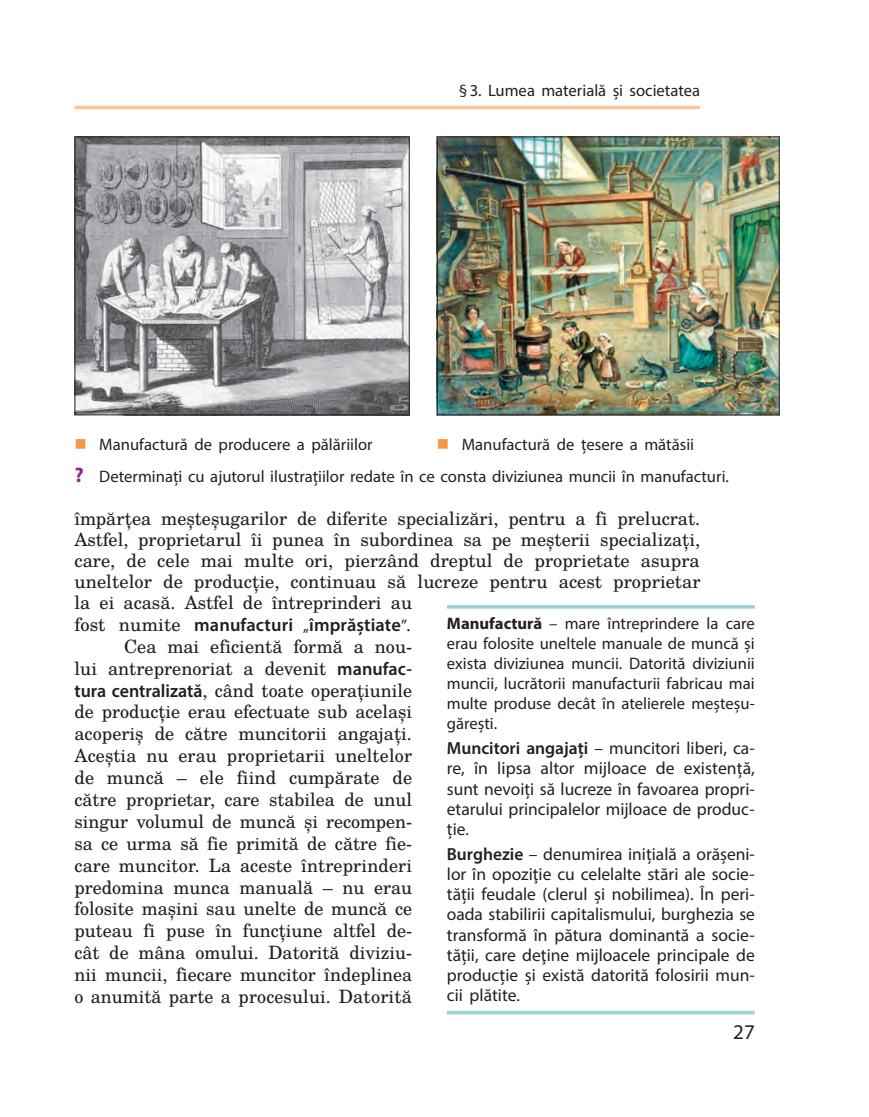
<style>
.page{position:relative;width:869px;height:1117px;background:#fff}
.page>*{position:absolute;margin:0;border:0;box-sizing:border-box;transform-origin:0 0}
.t1{font:21px "Myriad Pro";color:#231f20}
.t2{font:18.38px "Te X Gyre Schola";color:#231f20}
.t3{font:600 18.38px "Myriad Pro";letter-spacing:.005em;color:#231f20}
.t4{font:17.5px/20.1px "Myriad Pro";color:#231f20;text-align:justify}
.t5{font:16.62px/20.1px "Myriad Pro";color:#231f20}
.s1{font-weight:700;font-size:21px;color:#90268f}
.s2{font-family:"Te X Gyre Schola";font-weight:400}
.s3{font-weight:400;font-size:16.62px}
.s4{font-family:"Te X Gyre Schola";font-weight:400;font-style:italic}
.s5{font-family:"Myriad Pro";font-weight:600}
.s6{font-weight:700}
.s7{font-weight:600}
.s8{font-size:16.62px}
</style>
<div class="page">
<img style="left:76px;top:138px;width:331px;height:275px">
<div style="left:74px;top:136px;width:335px;height:279px;border:1px solid #231f20"></div>
<img style="left:439px;top:138px;width:338px;height:275px">
<div style="left:437px;top:136px;width:342px;height:279px;border:1px solid #231f20"></div>
<hr style="left:446px;top:605px;width:308px;height:3px;background:#96d5d2">
<svg style="left:447px;top:1010px;width:307px;height:4px"></svg>
<hr style="left:74px;top:106px;width:625px;height:3px;background:#fcc89b">
<p class="t5" style="left:459px;top:80px;width:242px">§3. Lumea materială și societatea</p>
<p class="t5" style="left:74px;top:428px;width:655px;line-height:32px;text-indent:387px">Manufactură de țesere a mătăsii<br><span class="s1">?</span> Determinați cu ajutorul ilustrațiilor redate în ce consta diviziunea muncii în manufacturi.</p>
<p class="t5" style="left:99px;top:434px;width:275px">Manufactură de producere a pălăriilor</p>
<p class="t2" style="left:74px;top:504px;width:627px">împărțea meșteșugarilor de diferite specializări, pentru a fi prelucrat.</p>
<p class="t2" style="left:74px;top:525px;width:627px">Astfel, proprietarul îi punea în subordinea sa pe meșterii specializați,</p>
<p class="t2" style="left:74px;top:546px;width:626px">care, de cele mai multe ori, pierzând dreptul de proprietate asupra</p>
<p class="t2" style="left:74px;top:567px;width:627px">uneltelor de producție, continuau să lucreze pentru acest proprietar</p>
<p class="t2" style="left:74px;top:588px;width:339px">la ei acasă. Astfel de întreprinderi au</p>
<p class="t3" style="left:74px;top:612px;width:339px"><span class="s2">fost numite</span> manufacturi <span class="s3">„</span>împrăștiate<span class="s3">”</span><span class="s4">.</span></p>
<p class="t2" style="left:124px;top:631px;width:289px">Cea mai eficientă formă a nou-</p>
<p class="t2" style="left:74px;top:653px;width:339px">lui antreprenoriat a devenit <span class="s5">manufac-</span></p>
<p class="t2" style="left:74px;top:675px;width:339px"><span class="s5">tura centralizată</span>, când toate operațiunile</p>
<p class="t2" style="left:74px;top:697px;width:339px">de producție erau efectuate sub același</p>
<p class="t2" style="left:74px;top:719px;width:339px">acoperiș de către muncitorii angajați.</p>
<p class="t2" style="left:74px;top:741px;width:339px">Aceștia nu erau proprietarii uneltelor</p>
<p class="t2" style="left:74px;top:763px;width:339px">de muncă – ele fiind cumpărate de</p>
<p class="t2" style="left:74px;top:784px;width:339px">către proprietar, care stabilea de unul</p>
<p class="t2" style="left:74px;top:806px;width:339px">singur volumul de muncă și recompen-</p>
<p class="t2" style="left:74px;top:828px;width:339px">sa ce urma să fie primită de către fie-</p>
<p class="t2" style="left:74px;top:850px;width:339px">care muncitor. La aceste întreprinderi</p>
<p class="t2" style="left:74px;top:872px;width:339px">predomina munca manuală – nu erau</p>
<p class="t2" style="left:74px;top:894px;width:339px">folosite mașini sau unelte de muncă ce</p>
<p class="t2" style="left:74px;top:916px;width:339px">puteau fi puse în funcțiune altfel de-</p>
<p class="t2" style="left:74px;top:938px;width:339px">cât de mâna omului. Datorită diviziu-</p>
<p class="t2" style="left:74px;top:959px;width:339px">nii muncii, fiecare muncitor îndeplinea</p>
<p class="t2" style="left:74px;top:981px;width:339px">o anumită parte a procesului. Datorită</p>
<p class="t5" style="left:446px;top:612px;width:309px;text-align:justify"><span class="s6">Manufactură</span> – mare întreprindere la care erau folosite uneltele manuale de muncă și exista diviziunea muncii. Datorită diviziunii muncii, lucrătorii manufacturii fabricau mai multe produse decât în atelierele meșteșu&shy;gărești.</p>
<p class="t4" style="left:446px;top:738px;width:309px"><span class="s7">Muncitori angajați</span> – muncitori liberi, ca&shy;re, în lipsa altor mijloace de existență, sunt nevoiți să lucreze în favoarea propri&shy;etarului principalelor mijloace de produc&shy;ție<span class="s8">.</span></p>
<p class="t4" style="left:446px;top:843px;width:309px"><span class="s7">Burghezie</span> – denumirea inițială a orășeni&shy;lor în opoziţie cu celelalte stări ale socie&shy;tății feudale (clerul și nobilimea). În peri&shy;oada stabilirii capitalismului, burghezia se transformă în pătura dominantă a socie&shy;tății, care deţine mijloacele principale de producție și există datorită folosirii mun&shy;cii plătite<span class="s8">.</span></p>
<p class="t1" style="left:732px;top:1018px;width:23px">27</p>
</div>
